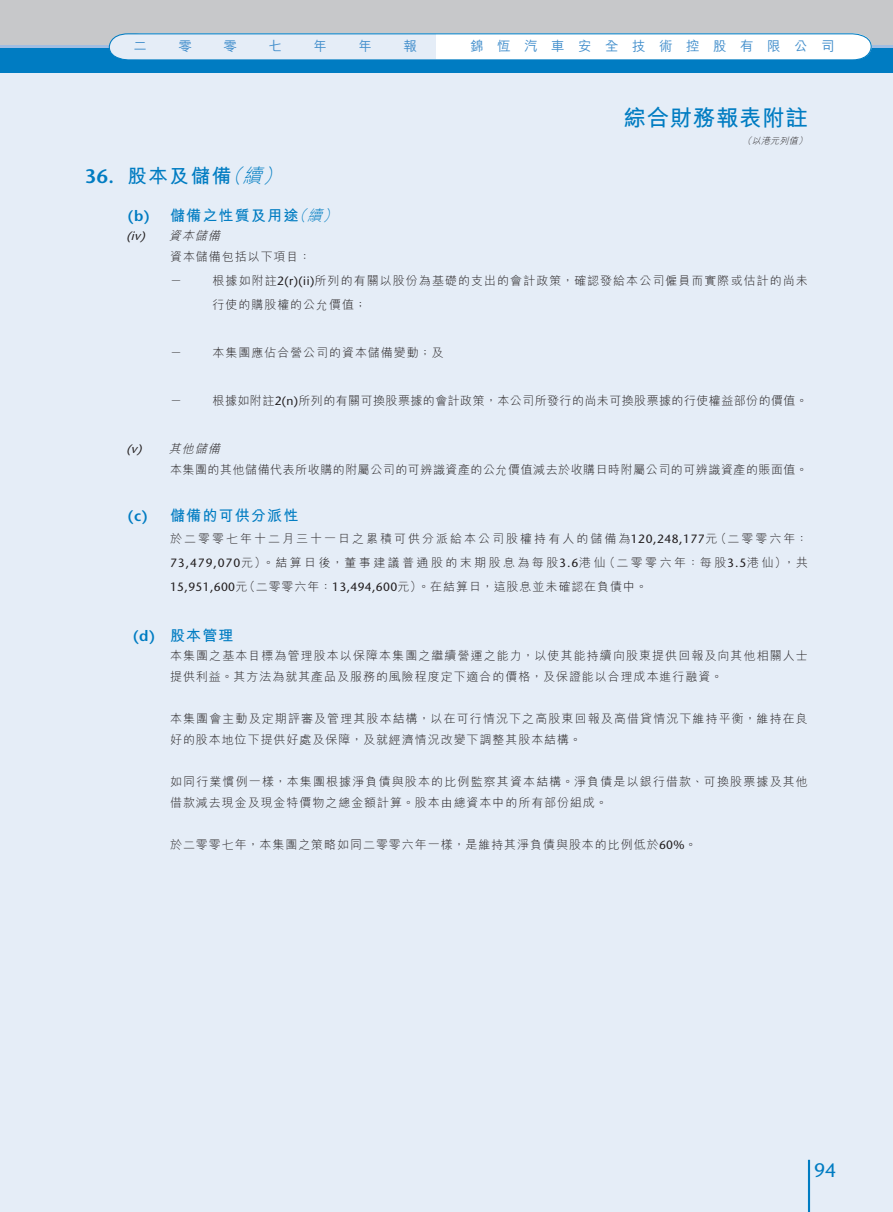
<style>
.page{position:relative;width:893px;height:1212px;background:#fff}
.page>*{position:absolute;margin:0;border:0;box-sizing:border-box;transform-origin:0 0}
.t1{font:22.5px "M Hei HK Bold B5 pc H";letter-spacing:.03em;color:#007cc2}
.t2{font:19.5px "M Hei HK Bold B5 pc H";letter-spacing:.08em;color:#007cc2}
.t3{font:500 19.5px "Stone Sans Std";color:#007cc2}
.t4{font:15px "M Hei HK Bold B5 pc H";letter-spacing:.08em;color:#007cc2}
.t5{font:13.5px "M Hei HK Medium B5 pc H";letter-spacing:1em;color:#408dcb}
.t6{font:12px/24px "M Hei HK Light B5 pc H";letter-spacing:.08em;color:#231f20}
.t7{font:12px/21px "M Hei HK Light B5 pc H";letter-spacing:.045em;color:#231f20}
.t8{font:12px "M Hei HK Light B5 pc H";letter-spacing:.035em;color:#231f20}
.t9{font:italic 500 12px "Stone Sans Std";color:#231f20}
.t10{font:italic 12px "M Hei HK Light B5 pc H";color:#231f20}
.t11{font:italic 9px "M Hei HK Light B5 pc H";color:#231f20}
.s1{font-family:"Stone Sans Std";font-weight:600}
.s2{font-family:"M Hei HK Light B5 pc H";font-style:italic}
.s3{font-family:"Stone Sans Std";font-weight:500}
.s4{font-family:"Stone Sans Std";font-weight:500;font-style:italic}
.s5{font-style:italic}
</style>
<div class="page">
<div style="left:0;top:65px;width:893px;height:1147px;background:#e5edf7"></div>
<hr style="left:808px;top:1160px;width:2px;height:52px;background:#007cc2">
<div style="left:0;top:0;width:893px;height:57px;background:#c7c8ca"></div>
<div style="left:0;top:45px;width:893px;height:27px;background:#007cc2"></div>
<hr style="left:0;top:45px;width:893px;height:3px;background:#a0bde2">
<svg style="left:108px;top:33px;width:764px;height:27px;background:#e2eef7"></svg>
<p class="t5" style="left:134px;top:41px;width:15px">二</p>
<p class="t5" style="left:179px;top:41px;width:15px">零</p>
<p class="t5" style="left:223px;top:41px;width:15px">零</p>
<p class="t5" style="left:268px;top:41px;width:15px">七</p>
<p class="t5" style="left:313px;top:41px;width:15px">年</p>
<p class="t5" style="left:358px;top:41px;width:15px">年</p>
<p class="t5" style="left:403px;top:41px;width:15px">報</p>
<p class="t5" style="left:470px;top:41px;width:366px">錦恆汽車安全技術控股有限公司</p>
<h1 class="t1" style="left:623px;top:110px;width:186px">綜合財務報表附註</h1>
<p class="t11" style="left:742px;top:138px;width:68px">（以港元列值）</p>
<h2 class="t2" style="left:85px;top:169px;width:204px"><span class="s1">36.</span> 股本及儲備<span class="s2">（續）</span></h2>
<p class="t4" style="left:128px;top:210px;width:215px"><span class="s1">(b)</span> 儲備之性質及用途<span class="s2">（續）</span></p>
<p class="t9" style="left:126px;top:231px;width:23px">(iv)</p>
<p class="t10" style="left:169px;top:231px;width:56px">資本儲備</p>
<p class="t6" style="left:170px;top:246px;width:142px">資本儲備包括以下項目：－</p>
<p class="t6" style="left:213px;top:270px;width:597px">根據如附註<span class="s3">2(r)(ii)</span>所列的有關以股份為基礎的支出的會計政策，確認發給本公司僱員而實際或估計的尚未行使的購股權的公允價值；</p>
<p class="t6" style="left:170px;top:342px;width:13px">－</p>
<p class="t6" style="left:213px;top:342px;width:232px">本集團應佔合營公司的資本儲備變動；及</p>
<p class="t6" style="left:170px;top:390px;width:13px">－</p>
<p class="t8" style="left:213px;top:396px;width:597px">根據如附註<span class="s3">2(n)</span>所列的有關可換股票據的會計政策，本公司所發行的尚未可換股票據的行使權益部份的價值。</p>
<p class="t7" style="left:170px;top:439px;width:639px;text-indent:-44px"><span class="s4">(v)</span> <span class="s5">其他儲備<br></span>本集團的其他儲備代表所收購的附屬公司的可辨識資產的公允價值減去於收購日時附屬公司的可辨識資產的賬面值。</p>
<p class="t4" style="left:128px;top:510px;width:172px"><span class="s1">(c)</span> 儲備的可供分派性</p>
<p class="t6" style="left:170px;top:528px;width:639px;text-align:justify">於二零零七年十二月三十一日之累積可供分派給本公司股權持有人的儲備為<span class="s3">120,248,177</span>元（二零零六年：<span class="s3">73,479,070</span>元）。結算日後，董事建議普通股的末期股息為每股<span class="s3">3.6</span>港仙（二零零六年：每股<span class="s3">3.5</span>港仙），共<span class="s3">15,951,600</span>元（二零零六年：<span class="s3">13,494,600</span>元）。在結算日，這股息並未確認在負債中。</p>
<p class="t4" style="left:133px;top:630px;width:102px"><span class="s1">(d)</span> 股本管理</p>
<p class="t6" style="left:170px;top:646px;width:639px;line-height:21px">本集團之基本目標為管理股本以保障本集團之繼續營運之能力，以使其能持續向股東提供回報及向其他相關人士提供利益。其方法為就其產品及服務的風險程度定下適合的價格，及保證能以合理成本進行融資。</p>
<p class="t6" style="left:170px;top:709px;width:639px;line-height:21px">本集團會主動及定期評審及管理其股本結構，以在可行情況下之高股東回報及高借貸情況下維持平衡，維持在良好的股本地位下提供好處及保障，及就經濟情況改變下調整其股本結構。</p>
<p class="t6" style="left:170px;top:772px;width:639px;line-height:21px">如同行業慣例一樣，本集團根據淨負債與股本的比例監察其資本結構。淨負債是以銀行借款、可換股票據及其他借款減去現金及現金特價物之總金額計算。股本由總資本中的所有部份組成。</p>
<p class="t6" style="left:170px;top:834px;width:528px">於二零零七年，本集團之策略如同二零零六年一樣，是維持其淨負債與股本的比例低於<span class="s3">60%</span>。</p>
<h2 class="t3" style="left:814px;top:1163px;width:24px">94</h2>
</div>
